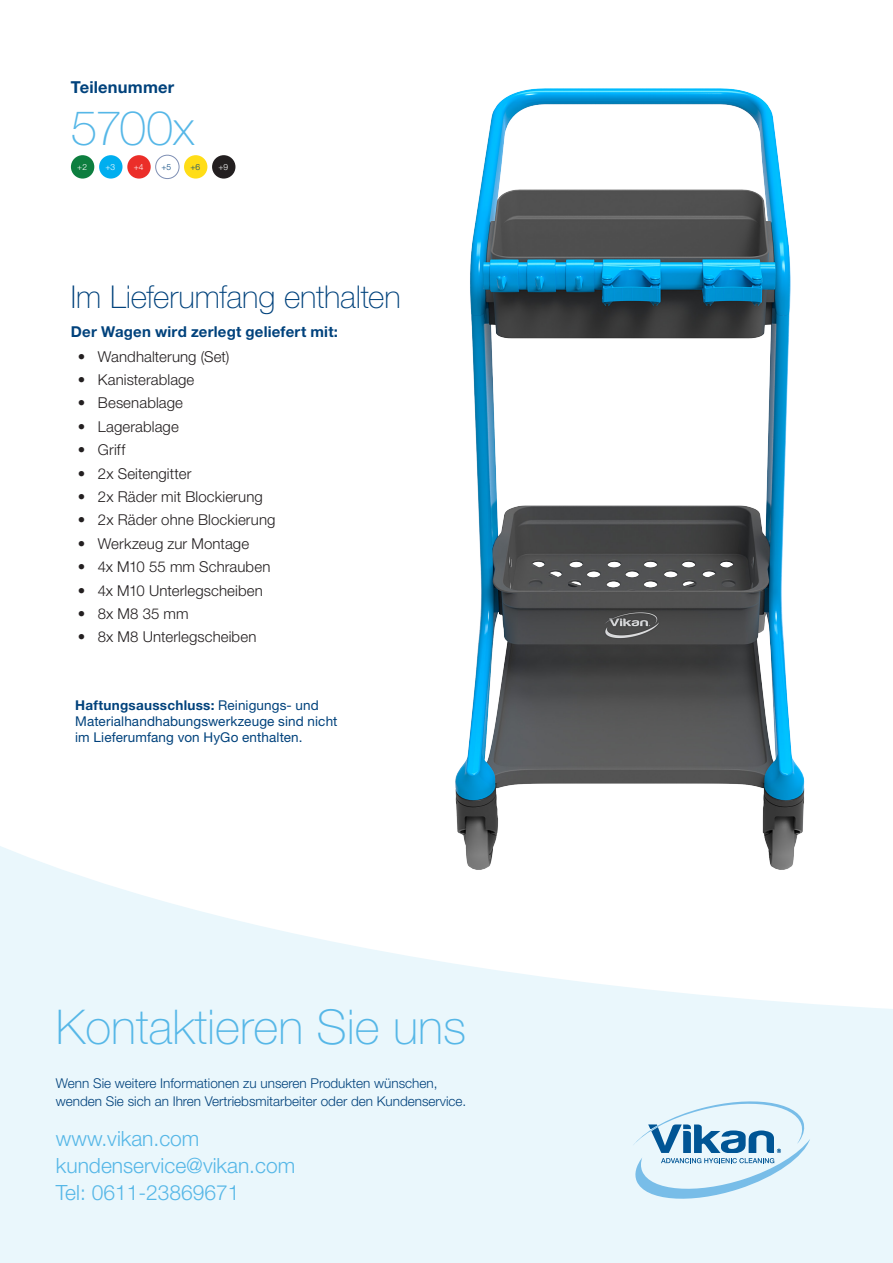
<style>
.page{position:relative;width:893px;height:1263px;background:#fff}
.page>*{position:absolute;margin:0;border:0;box-sizing:border-box;transform-origin:0 0}
.Feature_Header{font:100 48px "Helvetica Neue LT Std";color:#56b7e7}
.Section_Header{font:100 31.5px "Helvetica Neue LT Std";letter-spacing:-.005em;color:#01427c}
.t1{font:300 21px "Helvetica Neue LT Std";color:#56b7e7}
.Bold_Dark_Blue_Heading{font:700 16.5px "Helvetica Neue LT Std";letter-spacing:.01em;color:#01427c}
.t2{font:300 15px "Helvetica Neue LT Std";letter-spacing:.005em;color:#231f20}
.Bold_Dark_Blue_Heading-2{font:700 15px "Helvetica Neue LT Std";letter-spacing:.015em;color:#01427c}
.t3{font:300 13.5px/18px "Helvetica Neue LT Std";color:#01427c}
.Feature_Header-2{font:13.5px/16.2px "Helvetica Neue LT Std";letter-spacing:.01em;color:#01427c}
.brød{font:300 8.4px "Helvetica Neue LT Std";color:#fff}
.brød-2{font:300 8.4px "Helvetica Neue LT Std";color:#01427c}
.s1{font-weight:700}
</style>
<div class="page">
<svg style="left:0;top:846px;width:893px;height:417px;fill:#eaf7fc"></svg>
<svg style="left:632px;top:1095px;width:178px;height:105px;background:#c5dfee"></svg>
<div style="left:71px;top:155px;width:23px;height:24px;background:#0d7e3f;border-radius:50%"></div>
<div style="left:99px;top:155px;width:24px;height:24px;background:#00aeef;border-radius:50%"></div>
<div style="left:127px;top:155px;width:24px;height:24px;background:#eb2e29;border-radius:50%"></div>
<div style="left:184px;top:155px;width:23px;height:24px;background:#ffdd17;border-radius:50%"></div>
<div style="left:155px;top:155px;width:24px;height:24px;border:1px solid #7e8fb4;border-radius:50%"></div>
<div style="left:212px;top:155px;width:23px;height:24px;background:#231f20;border-radius:50%"></div>
<img style="left:342px;top:88px;width:496px;height:808px">
<p class="Bold_Dark_Blue_Heading" style="left:71px;top:77px;width:105px">Teilenummer</p>
<p class="Feature_Header" style="left:71px;top:100px;width:125px">5700x</p>
<p class="brød" style="left:77px;top:162px;width:11px">+2</p>
<p class="brød" style="left:105px;top:162px;width:11px">+3</p>
<p class="brød" style="left:134px;top:162px;width:11px">+4</p>
<p class="brød-2" style="left:162px;top:162px;width:11px">+5</p>
<p class="brød-2" style="left:190px;top:162px;width:11px">+6</p>
<p class="brød" style="left:218px;top:162px;width:11px">+9</p>
<p class="Section_Header" style="left:71px;top:278px;width:331px">Im Lieferumfang enthalten</p>
<p class="Bold_Dark_Blue_Heading-2" style="left:71px;top:322px;width:269px">Der Wagen wird zerlegt geliefert mit:</p>
<p class="t2" style="left:78px;top:347px;width:153px">• Wandhalterung (Set)</p>
<p class="t2" style="left:78px;top:370px;width:118px">• Kanisterablage</p>
<p class="t2" style="left:78px;top:394px;width:107px">• Besenablage</p>
<p class="t2" style="left:78px;top:417px;width:103px">• Lagerablage</p>
<p class="t2" style="left:78px;top:441px;width:49px">• Griff</p>
<p class="t2" style="left:78px;top:464px;width:115px">• 2x Seitengitter</p>
<p class="t2" style="left:78px;top:487px;width:187px">• 2x Räder mit Blockierung</p>
<p class="t2" style="left:78px;top:511px;width:199px">• 2x Räder ohne Blockierung</p>
<p class="t2" style="left:78px;top:534px;width:173px">• Werkzeug zur Montage</p>
<p class="t2" style="left:78px;top:558px;width:194px">• 4x M10 55 mm Schrauben</p>
<p class="t2" style="left:78px;top:581px;width:187px">• 4x M10 Unterlegscheiben</p>
<p class="t2" style="left:78px;top:604px;width:113px">• 8x M8 35 mm</p>
<p class="t2" style="left:78px;top:628px;width:180px">• 8x M8 Unterlegscheiben</p>
<p class="Feature_Header-2" style="left:75px;top:697px;width:264px"><span class="s1">Haftungsausschluss:</span> Reinigungs- und<br>Materialhandhabungswerkzeuge sind nicht im Lieferumfang von HyGo enthalten.</p>
<p class="Feature_Header" style="left:56px;top:999px;width:412px">Kontaktieren Sie uns</p>
<p class="t3" style="left:56px;top:1073px;width:412px">Wenn Sie weitere Informationen zu unseren Produkten wünschen, wenden Sie sich an Ihren Vertriebsmitarbeiter oder den Kundenservice.</p>
<p class="t1" style="left:56px;top:1126px;width:145px">www.vikan.com</p>
<p class="t1" style="left:56px;top:1153px;width:241px">kundenservice@vikan.com</p>
<p class="t1" style="left:56px;top:1180px;width:185px">Tel: 0611-23869671</p>
</div>
